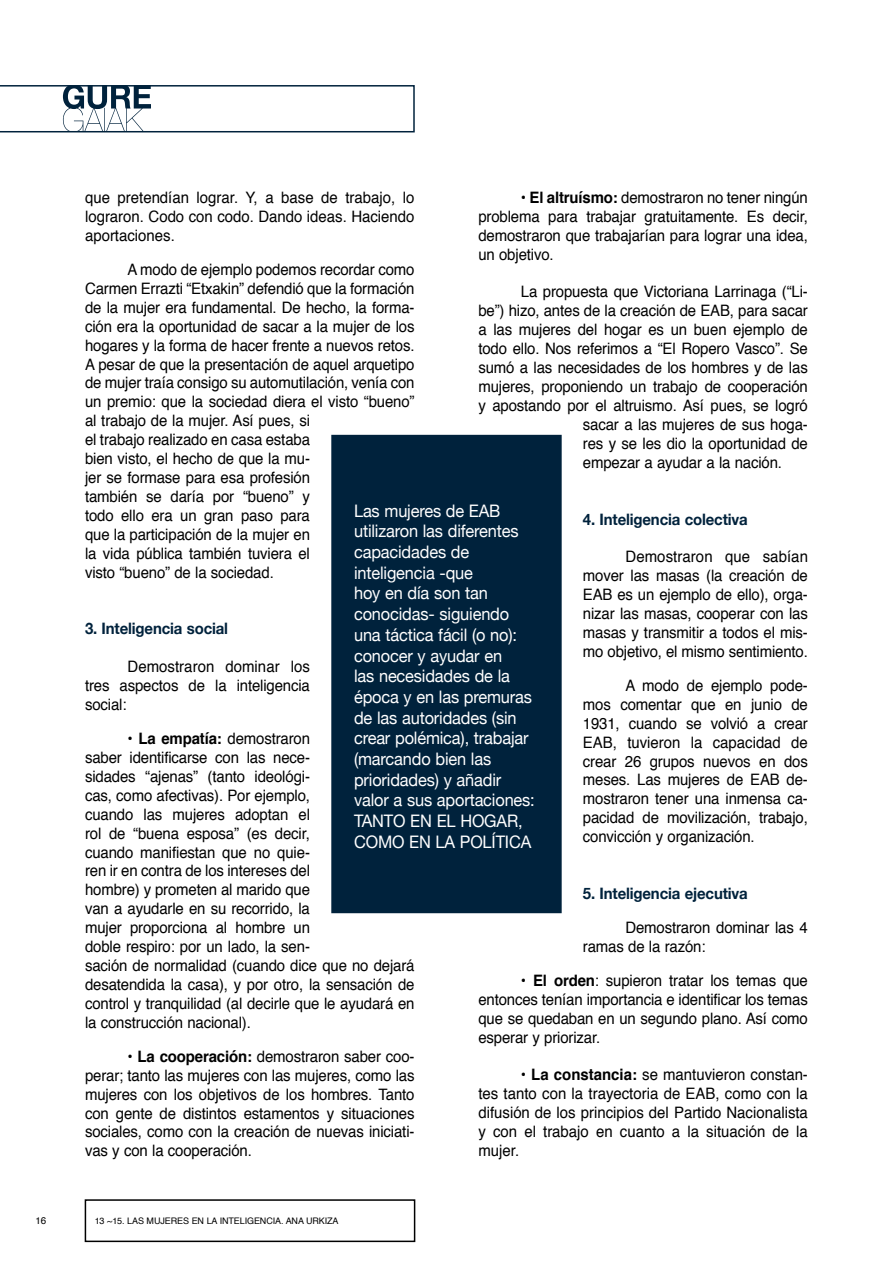
<style>
.page{position:relative;width:893px;height:1263px;background:#fff}
.page>*{position:absolute;margin:0;border:0;box-sizing:border-box;transform-origin:0 0}
.t1{font:17.25px/20.7px "Helvetica Neue";letter-spacing:-.01em;color:#fff;scale:.95 1}
.t2{font:15.75px/18.9px "Helvetica";letter-spacing:-.01em;color:#000;text-align:justify;scale:.95 1}
.t3{font:700 15.75px "Helvetica Neue";letter-spacing:-.01em;color:#00223c;scale:.95 1}
.t4{font:9.75px "Helvetica";color:#000}
.t5{font:9px "Helvetica";letter-spacing:-.01em;color:#000}
.s1{font-weight:700}
</style>
<div class="page">
<svg style="left:0;top:85px;width:415px;height:47px"></svg>
<div style="left:85px;top:1199px;width:330px;height:43px;border:2px solid #000"></div>
<div style="left:332px;top:436px;width:229px;height:476px;background:#00223c"></div>
<div style="left:331px;top:435px;width:231px;height:478px;border:2px solid #00223c"></div>
<p class="t2" style="left:478px;top:188px;width:348px;text-indent:43px">• <span class="s1">El altruísmo:</span> demostraron no tener ningún problema para trabajar gratuitamente. Es decir, demostraron que trabajarían para lograr una idea, un objetivo.</p>
<p class="t2" style="left:521px;top:283px;width:304px">La propuesta que Victoriana Larrinaga (“Li-</p>
<p class="t2" style="left:478px;top:302px;width:348px">be”) hizo, antes de la creación de EAB , para sacar</p>
<p class="t2" style="left:478px;top:321px;width:348px">a las mujeres del hogar es un buen ejemplo de</p>
<p class="t2" style="left:478px;top:340px;width:348px">todo ello. Nos referimos a “El Ropero Vasco”. Se</p>
<p class="t2" style="left:478px;top:359px;width:348px">sumó a las necesidades de los hombres y de las</p>
<p class="t2" style="left:478px;top:378px;width:348px">mujeres, proponiendo un trabajo de cooperación</p>
<p class="t2" style="left:478px;top:396px;width:348px">y apostando por el altruismo. Así pues, se logró</p>
<p class="t2" style="left:583px;top:415px;width:238px">sacar a las mujeres de sus hoga-</p>
<p class="t2" style="left:583px;top:434px;width:238px">res y se les dio la oportunidad de</p>
<p class="t2" style="left:583px;top:453px;width:211px">empezar a ayudar a la nación.</p>
<p class="t2" style="left:85px;top:189px;width:348px">que pretendían lograr. Y, a base de trabajo, lo lograron. Codo con codo. Dando ideas. Haciendo aportaciones.</p>
<p class="t2" style="left:85px;top:260px;width:348px;text-align:left;text-indent:43px">A modo de ejemplo podemos recordar como Carmen Errazti “Etxakin” defendió que la formación de la mujer era fundamental. De hecho, la forma&shy;ción era la oportunidad de sacar a la mujer de los hogares y la forma de hacer frente a nuevos retos.<br>A pesar de que la presentación de aquel arquetipo de mujer traía consigo su automutilación, venía con un premio: que la sociedad diera el visto “bueno” al trabajo de la mujer. Así pues, si<br>el trabajo realizado en casa estaba<br>bien visto, el hecho de que la mu-<br>jer se formase para esa profesión<br>también se daría por “bueno” y<br>todo ello era un gran paso para<br>que la participación de la mujer en<br>la vida pública también tuviera el<br>visto “bueno” de la sociedad.</p>
<p class="t1" style="left:354px;top:500px;width:192px">Las mujeres de EAB utilizaron las diferentes capacidades de inteligencia -que<br>hoy en día son tan conocidas- siguiendo una táctica fácil (o no): conocer y ayudar en<br>las necesidades de la época y en las premuras de las autoridades (sin crear polémica), trabajar (marcando bien las prioridades) y añadir valor a sus aportaciones:<br>TANTO EN EL HOGAR,<br>COMO EN LA POLÍTICA</p>
<p class="t3" style="left:583px;top:509px;width:175px">4. Inteligencia colectiva</p>
<p class="t2" style="left:583px;top:548px;width:238px;text-indent:43px">Demostraron que sabían mover las masas (la creación de EAB es un ejemplo de ello), orga&shy;nizar las masas, cooperar con las masas y transmitir a todos el mis&shy;mo objetivo, el mismo sentimiento.</p>
<p class="t2" style="left:583px;top:676px;width:238px;text-indent:43px">A modo de ejemplo pode&shy;mos comentar que en junio de 1931, cuando se volvió a crear EAB , tuvieron la capacidad de crear 26 grupos nuevos en dos meses. Las mujeres de EAB de&shy;mostraron tener una inmensa ca&shy;pacidad de movilización, trabajo, convicción y organización.</p>
<p class="t3" style="left:85px;top:619px;width:152px">3. Inteligencia social</p>
<p class="t2" style="left:85px;top:658px;width:238px;text-indent:43px">Demostraron dominar los tres aspectos de la inteligencia social:</p>
<p class="t2" style="left:85px;top:729px;width:348px;text-align:left;text-indent:43px">• <span class="s1">La empatía:</span> demostraron<br>saber identificarse con las nece-<br>sidades “ajenas” (tanto ideológi-<br>cas, como afectivas). Por ejemplo,<br>cuando las mujeres adoptan el<br>rol de “buena esposa” (es decir,<br>cuando manifiestan que no quie-<br>ren ir en contra de los intereses del<br>hombre) y prometen al marido que<br>van a ayudarle en su recorrido, la<br>mujer proporciona al hombre un<br>doble respiro: por un lado, la sen-<br>sación de normalidad (cuando dice que no dejará desatendida la casa), y por otro, la sensación de control y tranquilidad (al decirle que le ayudará en la construcción nacional).</p>
<p class="t2" style="left:85px;top:1047px;width:348px;text-indent:43px">• <span class="s1">La cooperación:</span> demostraron saber coo&shy;perar; tanto las mujeres con las mujeres, como las mujeres con los objetivos de los hombres. Tanto con gente de distintos estamentos y situaciones sociales, como con la creación de nuevas iniciati&shy;vas y con la cooperación.</p>
<p class="t3" style="left:583px;top:884px;width:175px">5. Inteligencia ejecutiva</p>
<p class="t2" style="left:583px;top:918px;width:238px;text-indent:43px">Demostraron dominar las 4 ramas de la razón:</p>
<p class="t2" style="left:478px;top:971px;width:348px;text-indent:43px">• <span class="s1">El orden</span>: supieron tratar los temas que entonces tenían importancia e identificar los temas que se quedaban en un segundo plano. Así como esperar y priorizar.</p>
<p class="t2" style="left:478px;top:1066px;width:348px;text-indent:43px">• <span class="s1">La constancia:</span> se mantuvieron constan&shy;tes tanto con la trayectoria de EAB , como con la difusión de los principios del Partido Nacionalista y con el trabajo en cuanto a la situación de la mujer.</p>
<p class="t4" style="left:36px;top:1213px;width:12px">16</p>
<p class="t5" style="left:95px;top:1214px;width:39px">13 ~15. LAS</p>
<p class="t5" style="left:147px;top:1214px;width:120px">MUJERES EN LA INTELIGENCIA</p>
<p class="t5" style="left:281px;top:1214px;width:59px">. Ana Urkiza</p>
</div>
